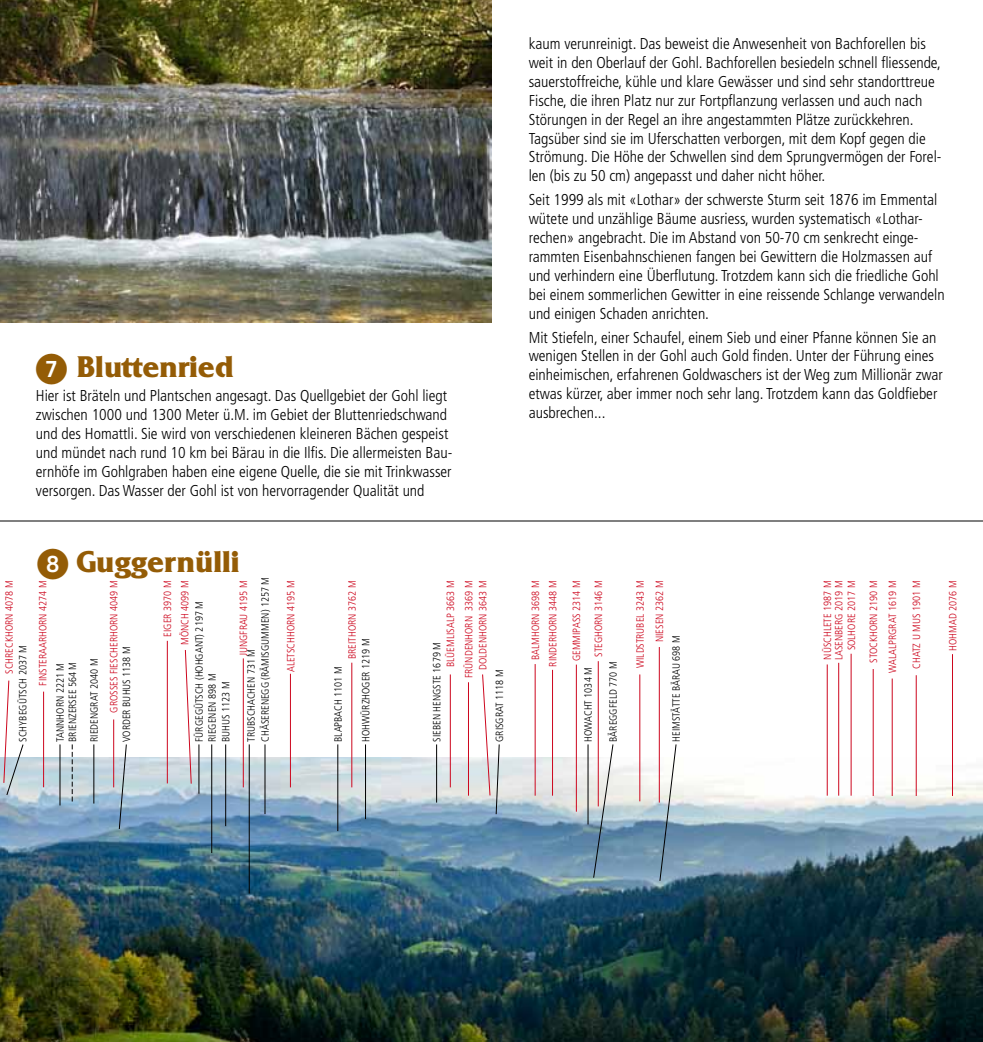
<style>
.page{position:relative;width:983px;height:1042px;background:#fff}
.page>*{position:absolute;margin:0;border:0;box-sizing:border-box;transform-origin:0 0}
.t1{font:700 31.5px "Friz Quadrata Std";color:#945c06}
.t2{font:300 condensed 15.75px/18.9px "Frutiger LT Std";color:#000}
.t3{font:300 condensed 10.5px/19.4px "Frutiger LT Std";color:#cd071e;text-align:right}
.t4{font:300 condensed 10.5px/14px "Frutiger LT Std";color:#000}
.s1{font-family:"European Pi One";font-weight:400}
</style>
<div class="page">
<img style="left:0;top:757px;width:982px;height:285px">
<hr style="left:0;top:520px;width:982px;height:1px;background:#000">
<img style="left:0;top:0;width:491px;height:322px">
<svg style="left:3px;top:680px;width:21px;height:116px"></svg>
<hr style="left:43px;top:691px;width:1px;height:96px;background:#cd071e">
<hr style="left:113px;top:719px;width:1px;height:68px;background:#cd071e">
<hr style="left:167px;top:641px;width:1px;height:142px;background:#cd071e">
<svg style="left:184px;top:650px;width:8px;height:134px"></svg>
<hr style="left:243px;top:658px;width:1px;height:129px;background:#cd071e">
<hr style="left:198px;top:744px;width:1px;height:50px;background:#000">
<hr style="left:93px;top:744px;width:1px;height:59px;background:#000">
<hr style="left:436px;top:744px;width:1px;height:58px;background:#000">
<hr style="left:450px;top:674px;width:1px;height:113px;background:#cd071e">
<hr style="left:639px;top:674px;width:1px;height:127px;background:#cd071e">
<hr style="left:658px;top:647px;width:1px;height:155px;background:#cd071e">
<hr style="left:575px;top:664px;width:1px;height:147px;background:#cd071e">
<hr style="left:597px;top:661px;width:1px;height:145px;background:#cd071e">
<hr style="left:351px;top:663px;width:1px;height:124px;background:#cd071e">
<hr style="left:872px;top:669px;width:1px;height:127px;background:#cd071e">
<hr style="left:249px;top:744px;width:1px;height:149px;background:#000">
<hr style="left:290px;top:674px;width:1px;height:113px;background:#cd071e">
<svg style="left:72px;top:744px;width:1px;height:57px"></svg>
<hr style="left:60px;top:744px;width:1px;height:61px;background:#000">
<svg style="left:118px;top:744px;width:9px;height:86px"></svg>
<hr style="left:211px;top:744px;width:1px;height:109px;background:#000">
<hr style="left:225px;top:744px;width:1px;height:82px;background:#000">
<hr style="left:264px;top:744px;width:1px;height:70px;background:#000">
<hr style="left:337px;top:744px;width:1px;height:87px;background:#000">
<hr style="left:365px;top:744px;width:1px;height:75px;background:#000">
<hr style="left:468px;top:682px;width:1px;height:113px;background:#cd071e">
<svg style="left:481px;top:674px;width:19px;height:141px"></svg>
<hr style="left:534px;top:664px;width:1px;height:131px;background:#cd071e">
<hr style="left:552px;top:670px;width:1px;height:125px;background:#cd071e">
<hr style="left:587px;top:744px;width:1px;height:80px;background:#000">
<svg style="left:592px;top:743px;width:21px;height:135px"></svg>
<svg style="left:658px;top:743px;width:18px;height:139px"></svg>
<hr style="left:850px;top:654px;width:1px;height:141px;background:#cd071e">
<hr style="left:838px;top:663px;width:1px;height:132px;background:#cd071e">
<hr style="left:826px;top:664px;width:1px;height:131px;background:#cd071e">
<hr style="left:891px;top:678px;width:1px;height:118px;background:#cd071e">
<hr style="left:915px;top:675px;width:1px;height:121px;background:#cd071e">
<hr style="left:951px;top:654px;width:1px;height:142px;background:#cd071e">
<h1 class="t1" style="left:36px;top:350px;width:199px"><span class="s1">7</span> Bluttenried</h1>
<p class="t2" style="left:36px;top:386px;width:418px">Hier ist Bräteln und Plantschen angesagt. Das Quellgebiet der Gohl liegt zwischen 1000 und 1300 Meter ü.M. im Gebiet der Bluttenriedschwand und des Homattli. Sie wird von verschiedenen kleineren Bächen gespeist und mündet nach rund 10 km bei Bärau in die Ilfis. Die allermeisten Bau&shy;ernhöfe im Gohlgraben haben eine eigene Quelle, die sie mit Trinkwasser versorgen. Das Wasser der Gohl ist von hervorragender Qualität und</p>
<p class="t2" style="left:528px;top:34px;width:414px">kaum verunreinigt. Das beweist die Anwesenheit von Bachforellen bis weit in den Oberlauf der Gohl. Bachforellen besiedeln schnell fliessende, sauerstoffreiche, kühle und klare Gewässer und sind sehr standorttreue Fische, die ihren Platz nur zur Fortpflanzung verlassen und auch nach Störungen in der Regel an ihre angestammten Plätze zurückkehren.<br>Tagsüber sind sie im Uferschatten verborgen, mit dem Kopf gegen die Strömung. Die Höhe der Schwellen sind dem Sprungvermögen der Forel&shy;len (bis zu 50 cm) angepasst und daher nicht höher.</p>
<p class="t2" style="left:528px;top:191px;width:417px">Seit 1999 als mit «Lothar» der schwerste Sturm seit 1876 im Emmental wütete und unzählige Bäume ausriess, wurden systematisch «Lothar&shy;rechen» angebracht. Die im Abstand von 50-70 cm senkrecht einge&shy;rammten Eisenbahnschienen fangen bei Gewittern die Holzmassen auf und verhindern eine Überflutung. Trotzdem kann sich die friedliche Gohl bei einem sommerlichen Gewitter in eine reissende Schlange verwandeln und einigen Schaden anrichten.</p>
<p class="t2" style="left:528px;top:328px;width:415px">Mit Stiefeln, einer Schaufel, einem Sieb und einer Pfanne können Sie an wenigen Stellen in der Gohl auch Gold finden. Unter der Führung eines einheimischen, erfahrenen Goldwaschers ist der Weg zum Millionär zwar etwas kürzer, aber immer noch sehr lang. Trotzdem kann das Goldfieber ausbrechen...</p>
<h1 class="t1" style="left:37px;top:545px;width:204px"><span class="s1">8</span> Guggernülli</h1>
<p class="t4" style="left:258px;top:742px;width:165px;rotate:-90deg">chäserenegg (rämisgummen) 1257 m</p>
<p class="t3" style="left:0;top:674px;width:95px;rotate:-90deg">SCHRECKHORN 4078 M</p>
<p class="t3" style="left:33px;top:686px;width:105px;rotate:-90deg">Finsteraarhorn 4274 m</p>
<p class="t3" style="left:104px;top:712px;width:132px;rotate:-90deg">Grosses Fiescherhorn 4049 m</p>
<p class="t3" style="left:158px;top:636px;width:56px;rotate:-90deg">Eiger 3970 m</p>
<p class="t3" style="left:234px;top:656px;width:75px;rotate:-90deg">Jungfrau 4195 m</p>
<p class="t3" style="left:441px;top:667px;width:86px;rotate:-90deg">Blüemlisalp 3663 m</p>
<p class="t3" style="left:630px;top:668px;width:87px;rotate:-90deg">Wildstrubel 3243 m niesen 2362 m</p>
<p class="t3" style="left:461px;top:678px;width:97px;line-height:14.2px;rotate:-90deg">Fründenhorn 3369 m doldenhorn 3643 m</p>
<p class="t3" style="left:817px;top:659px;width:81px;rotate:-90deg">Nüschlete 1987 M</p>
<p class="t3" style="left:281px;top:672px;width:91px;rotate:-90deg">aletschhorn 4195 m</p>
<p class="t3" style="left:342px;top:659px;width:78px;rotate:-90deg">Breithorn 3762 m</p>
<p class="t3" style="left:863px;top:663px;width:82px;rotate:-90deg">Stockhorn 2190 m</p>
<p class="t3" style="left:527px;top:666px;width:86px;line-height:17.3px;rotate:-90deg">balmhorn 3698 m rinderhorn 3448 m</p>
<p class="t3" style="left:565px;top:661px;width:81px;line-height:21.9px;text-align:center;rotate:-90deg">Gemmipass 2314 m<br>Steghorn 3146 m</p>
<p class="t3" style="left:829px;top:660px;width:81px;rotate:-90deg">Lasenberg 2019 M</p>
<p class="t3" style="left:841px;top:650px;width:71px;rotate:-90deg">Solhore 2017 M</p>
<p class="t3" style="left:175px;top:645px;width:64px;rotate:-90deg">Mönch 4099 m</p>
<p class="t4" style="left:192px;top:742px;width:141px;rotate:-90deg">Fürgegütsch (hohgant) 2197 m</p>
<p class="t4" style="left:669px;top:742px;width:106px;rotate:-90deg">Heimstätte bärau 698 m</p>
<p class="t4" style="left:359px;top:742px;width:103px;rotate:-90deg">hohwürzhoger 1219 m</p>
<p class="t4" style="left:244px;top:742px;width:93px;rotate:-90deg">trubschachen 731 m</p>
<p class="t4" style="left:430px;top:742px;width:99px;rotate:-90deg">Sieben Hengste 1679 m</p>
<p class="t4" style="left:16px;top:742px;width:97px;rotate:-90deg">Schybegütsch 2037 m</p>
<p class="t4" style="left:120px;top:742px;width:97px;rotate:-90deg">Vorder buhus 1138 M</p>
<p class="t4" style="left:87px;top:742px;width:83px;rotate:-90deg">riedengrat 2040 m</p>
<p class="t4" style="left:581px;top:742px;width:74px;rotate:-90deg">Howacht 1034 m</p>
<p class="t4" style="left:606px;top:742px;width:80px;rotate:-90deg">bäreggfeld 770 m</p>
<p class="t4" style="left:65px;top:742px;width:80px;rotate:-90deg">Brienzersee 564 m</p>
<p class="t4" style="left:53px;top:742px;width:79px;rotate:-90deg">Tannhorn 2221 m</p>
<p class="t4" style="left:331px;top:742px;width:75px;rotate:-90deg">Blapbach 1101 m</p>
<p class="t4" style="left:492px;top:742px;width:72px;rotate:-90deg">grisgrat 1118 m</p>
<p class="t4" style="left:205px;top:742px;width:70px;rotate:-90deg">Riegenen 898 M buhus 1123 m</p>
<p class="t3" style="left:882px;top:611px;width:32px;rotate:-90deg">1619 M</p>
<p class="t3" style="left:906px;top:669px;width:90px;rotate:-90deg">chatz u mus 1901 M</p>
<p class="t3" style="left:942px;top:651px;width:70px;rotate:-90deg">hohmad 2076 m</p>
<p class="t3" style="left:882px;top:673px;width:9px;rotate:-90deg">walalprgrat</p>
</div>
